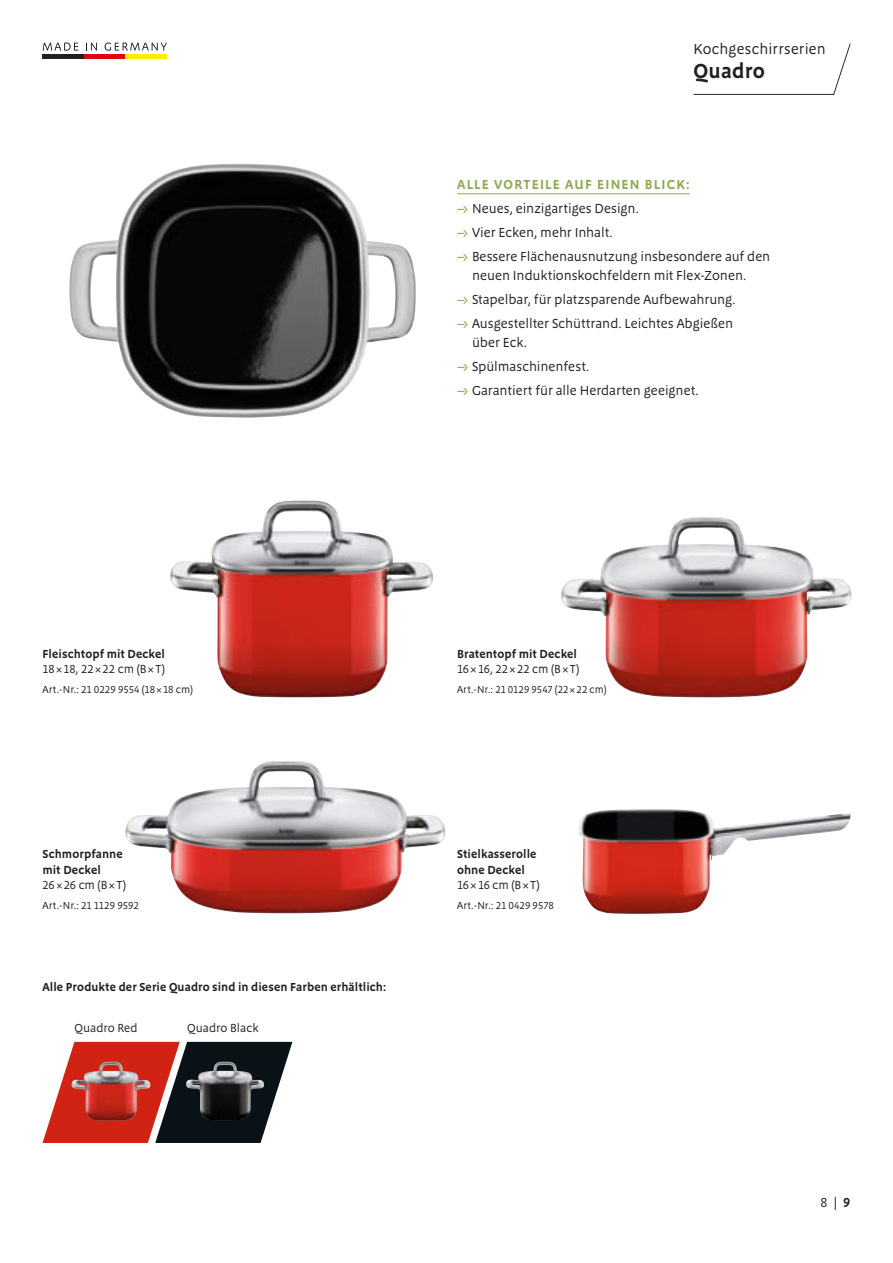
<style>
.page{position:relative;width:893px;height:1263px;background:#fff}
.page>*{position:absolute;margin:0;border:0;box-sizing:border-box;transform-origin:0 0}
.t1{font:600 21px "Megano OT";letter-spacing:.01em;color:#231f20}
.t2{font:15px "Megano OT";letter-spacing:.015em;color:#231f20}
.t3{font:13.5px/19.5px "Megano OT";letter-spacing:-.005em;color:#231f20}
.t4{font:600 13.5px "Megano OT";letter-spacing:.09em;color:#8da850}
.t5{font:600 12px/15.8px "Megano OT";letter-spacing:.005em;color:#231f20}
.t6{font:12px "Megano OT";letter-spacing:.005em;color:#231f20}
.t7{font:10.5px "Megano OT";letter-spacing:.005em;color:#231f20}
.s1{color:#8da850}
.s2{font-weight:600}
</style>
<div class="page">
<svg style="left:43px;top:43px;width:35px;height:8px"></svg>
<svg style="left:86px;top:43px;width:11px;height:8px"></svg>
<svg style="left:105px;top:43px;width:62px;height:8px"></svg>
<hr style="left:43px;top:55px;width:41px;height:4px;background:#231f20">
<hr style="left:84px;top:55px;width:41px;height:4px;background:#e3000f">
<hr style="left:125px;top:55px;width:42px;height:4px;background:#ffed00">
<img style="left:170px;top:500px;width:263px;height:198px">
<img style="left:561px;top:517px;width:290px;height:180px">
<img style="left:578px;top:809px;width:273px;height:105px">
<img style="left:69px;top:164px;width:347px;height:254px">
<svg style="left:42px;top:1042px;width:251px;height:101px"></svg>
<img style="left:125px;top:761px;width:321px;height:152px">
<img style="left:186px;top:1062px;width:78px;height:58px">
<img style="left:72px;top:1062px;width:79px;height:59px">
<svg style="left:693px;top:43px;width:158px;height:52px"></svg>
<hr style="left:457px;top:193px;width:233px;height:1px;background:#8da850">
<p class="t2" style="left:693px;top:40px;width:134px">Kochgeschirrserien</p>
<h1 class="t1" style="left:693px;top:58px;width:73px">Quadro</h1>
<p class="t4" style="left:457px;top:177px;width:234px">ALLE VORTEILE AUF EINEN BLICK:</p>
<p class="t3" style="left:457px;top:199px;width:183px"><span class="s1">→</span> Neues, einzigartiges Design.</p>
<p class="t3" style="left:457px;top:222px;width:157px"><span class="s1">→</span> Vier Ecken, mehr Inhalt.</p>
<p class="t3" style="left:472px;top:246px;width:300px;text-indent:-15px"><span class="s1">→</span> Bessere Flächenausnutzung insbesondere auf den neuen Induktionskochfeldern mit Flex-Zonen.</p>
<p class="t3" style="left:457px;top:289px;width:280px"><span class="s1">→</span> Stapelbar, für platzsparende Aufbewahrung.</p>
<p class="t3" style="left:472px;top:313px;width:263px;text-indent:-15px"><span class="s1">→</span> Ausgestellter Schüttrand. Leichtes Abgießen über Eck.</p>
<p class="t3" style="left:457px;top:356px;width:134px"><span class="s1">→</span> Spülmaschinenfest.</p>
<p class="t3" style="left:457px;top:380px;width:243px"><span class="s1">→</span> Garantiert für alle Herdarten geeignet.</p>
<p class="t5" style="left:43px;top:646px;width:124px">Fleischtopf mit Deckel</p>
<p class="t6" style="left:43px;top:662px;width:124px">18×18, 22×22 cm (B×T)</p>
<p class="t7" style="left:43px;top:683px;width:152px">Art.-Nr.: 21 0229 9554 (18×18 cm)</p>
<p class="t5" style="left:43px;top:846px;width:82px">Schmorpfanne mit Deckel</p>
<p class="t6" style="left:43px;top:878px;width:85px">26×26 cm (B×T)</p>
<p class="t7" style="left:43px;top:899px;width:98px">Art.-Nr.: 21 1129 9592</p>
<p class="t5" style="left:43px;top:979px;width:345px">Alle Produkte der Serie Quadro sind in diesen Farben erhältlich:</p>
<p class="t6" style="left:74px;top:1021px;width:65px">Quadro Red</p>
<p class="t6" style="left:187px;top:1021px;width:73px">Quadro Black</p>
<p class="t5" style="left:457px;top:646px;width:121px">Bratentopf mit Deckel</p>
<p class="t6" style="left:457px;top:662px;width:124px">16×16, 22×22 cm (B×T)</p>
<p class="t7" style="left:457px;top:683px;width:151px">Art.-Nr.: 21 0129 9547 (22×22 cm)</p>
<p class="t5" style="left:457px;top:846px;width:81px">Stielkasserolle ohne Deckel</p>
<p class="t6" style="left:457px;top:878px;width:84px">16×16 cm (B×T)</p>
<p class="t7" style="left:457px;top:899px;width:98px">Art.-Nr.: 21 0429 9578</p>
<p class="t3" style="left:821px;top:1193px;width:31px">8 | <span class="s2">9</span></p>
</div>
